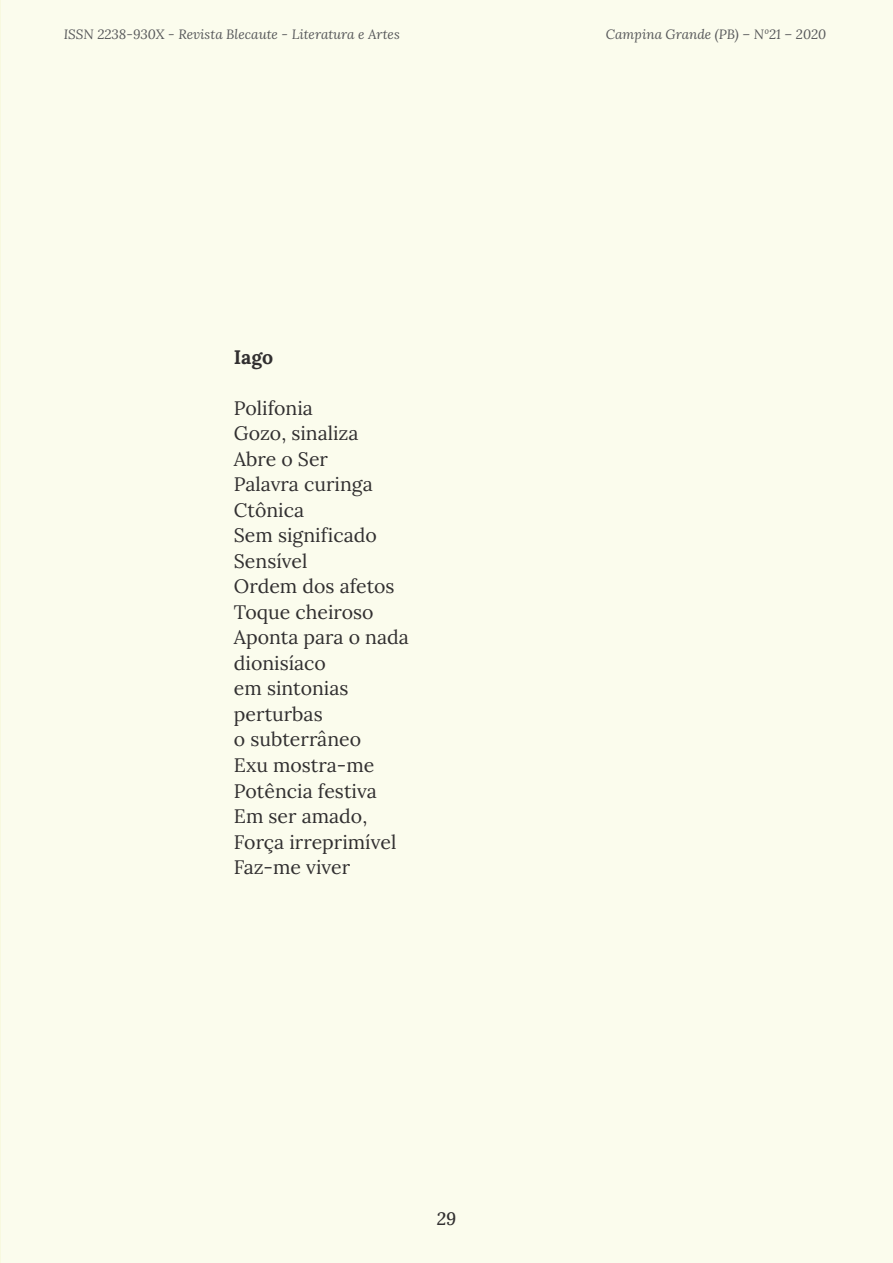
<style>
.page{position:relative;width:893px;height:1263px;background:#fbfced}
.page>*{position:absolute;margin:0;border:0;box-sizing:border-box;transform-origin:0 0}
.TEXTO_GERAL{font:19.5px "Lora";color:#312f30}
.TEXTO_GERAL-2{font:700 19.5px "Lora";color:#312f30}
.t1{font:italic 500 18px "Lora";color:#312f30}
.t2{font:italic 13.5px "Lora";color:#57585a}
</style>
<div class="page">
<p class="t2" style="left:64px;top:25px;width:338px">ISSN 2238-930X - Revista Blecaute - Literatura e Artes</p>
<p class="t2" style="left:606px;top:25px;width:222px">Campina Grande (PB) – Nº21 – 2020</p>
<p class="TEXTO_GERAL-2" style="left:234px;top:341px;width:41px">Iago</p>
<p class="TEXTO_GERAL" style="left:234px;top:393px;width:81px">Polifonia</p>
<p class="TEXTO_GERAL" style="left:234px;top:419px;width:126px">Gozo, sinaliza</p>
<p class="TEXTO_GERAL" style="left:234px;top:444px;width:96px">Abre o Ser</p>
<p class="TEXTO_GERAL" style="left:234px;top:470px;width:140px">Palavra curinga</p>
<p class="TEXTO_GERAL" style="left:234px;top:495px;width:72px">Ctônica</p>
<p class="TEXTO_GERAL" style="left:234px;top:521px;width:144px">Sem significado</p>
<p class="TEXTO_GERAL" style="left:234px;top:546px;width:75px">Sensível</p>
<p class="TEXTO_GERAL" style="left:234px;top:572px;width:162px">Ordem dos afetos</p>
<p class="TEXTO_GERAL" style="left:234px;top:597px;width:141px">Toque cheiroso</p>
<p class="TEXTO_GERAL" style="left:234px;top:623px;width:177px">Aponta para o nada</p>
<p class="TEXTO_GERAL" style="left:234px;top:648px;width:94px">dionisíaco</p>
<p class="TEXTO_GERAL" style="left:234px;top:674px;width:116px">em sintonias</p>
<p class="TEXTO_GERAL" style="left:234px;top:699px;width:90px">perturbas</p>
<p class="TEXTO_GERAL" style="left:234px;top:725px;width:129px">o subterrâneo</p>
<p class="TEXTO_GERAL" style="left:234px;top:750px;width:142px">Exu mostra-me</p>
<p class="TEXTO_GERAL" style="left:234px;top:776px;width:144px">Potência festiva</p>
<p class="TEXTO_GERAL" style="left:234px;top:801px;width:135px">Em ser amado,</p>
<p class="TEXTO_GERAL" style="left:234px;top:827px;width:164px">Força irreprimível</p>
<p class="TEXTO_GERAL" style="left:234px;top:852px;width:118px">Faz-me viver</p>
<p class="t1" style="left:437px;top:1206px;width:21px">29</p>
</div>
